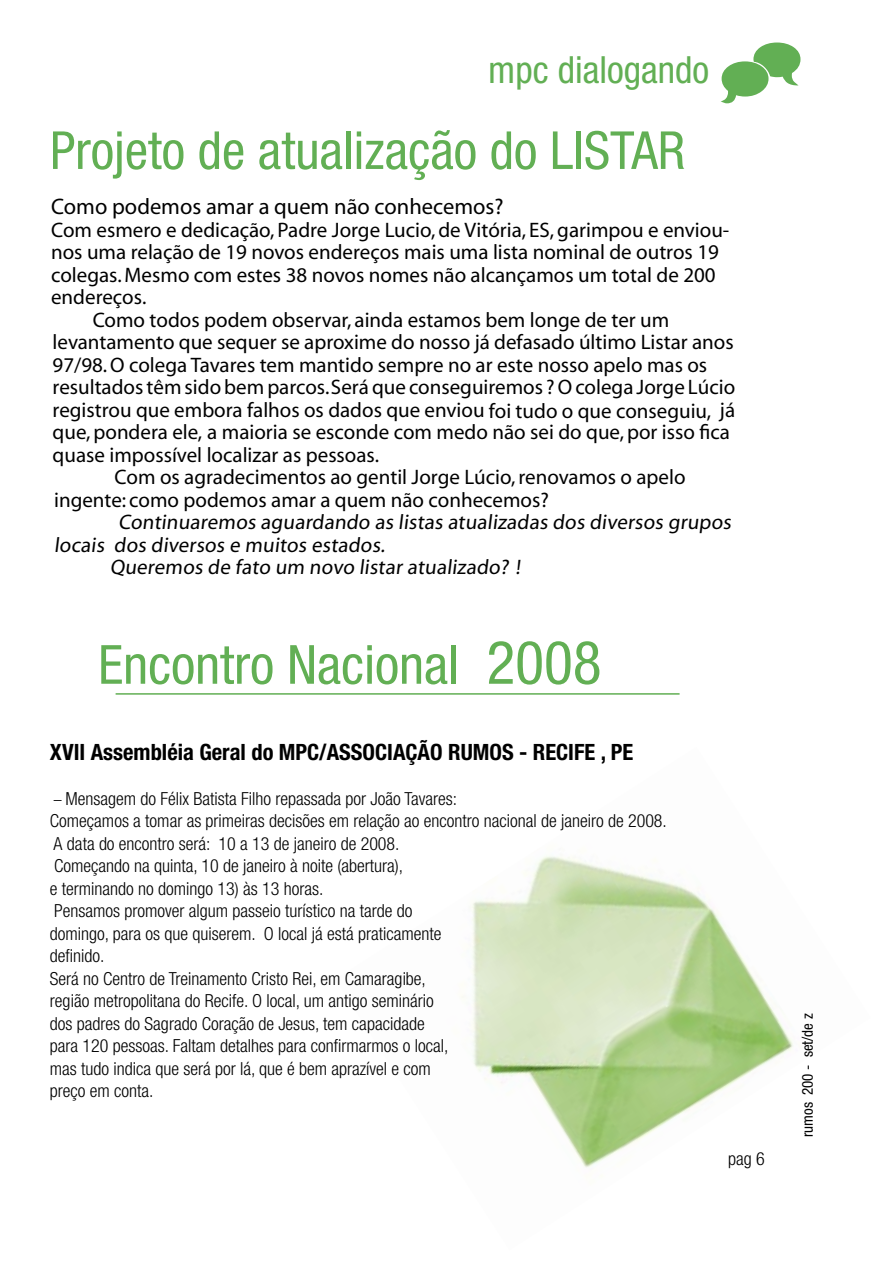
<style>
.page{position:relative;width:893px;height:1263px;background:#fff}
.page>*{position:absolute;margin:0;border:0;box-sizing:border-box;transform-origin:0 0}
.t1{font:condensed 54px "Helvetica Neue";color:#62af54}
.t2{font:condensed 52.5px "Helvetica Neue";color:#62af54}
.t3{font:condensed 37.5px "Helvetica Neue";color:#62af54}
.t4{font:700 condensed 22.5px "Helvetica Neue";color:#000}
.t5{font:900 condensed 22.5px "Helvetica Neue";color:#000}
.t6{font:900 condensed 21px "Helvetica Neue";color:#000}
.t7{font:300 condensed 18px/22.5px "Helvetica Neue";color:#000}
.t8{font:condensed 15px "Helvetica Neue";color:#000}
.s1{font-size:60px}
.s2{font-size:15.75px}
</style>
<div class="page">
<img style="left:461px;top:856px;width:332px;height:312px">
<svg style="left:721px;top:43px;width:79px;height:60px"></svg>
<hr style="left:116px;top:693px;width:564px;height:2px;background:#62af54">
<h3 class="t3" style="left:488px;top:48px;width:222px">mpc dialogando</h3>
<h2 class="t2" style="left:50px;top:120px;width:637px">Projeto de atualização do LISTAR</h2>
<p class="t5" style="left:51px;top:196px;width:454px">Como podemos amar a quem não conhecemos?</p>
<p class="t6" style="left:51px;top:219px;width:680px">Com esmero e dedicação, Padre Jorge Lucio, de Vitória, ES, garimpou e enviou-</p>
<p class="t6" style="left:51px;top:242px;width:669px">nos uma relação de 19 novos endereços mais uma lista nominal de outros 19</p>
<p class="t6" style="left:51px;top:264px;width:666px">colegas. Mesmo com estes 38 novos nomes não alcançamos um total de 200</p>
<p class="t6" style="left:51px;top:287px;width:97px">endereços.</p>
<p class="t6" style="left:93px;top:309px;width:578px">Como todos podem observar, ainda estamos bem longe de ter um</p>
<p class="t6" style="left:53px;top:332px;width:683px">levantamento que sequer se aproxime do nosso já defasado último Listar anos</p>
<p class="t6" style="left:53px;top:354px;width:656px">97/98. O colega Tavares tem mantido sempre no ar este nosso apelo mas os</p>
<p class="t6" style="left:53px;top:377px;width:684px">resultados têm sido bem parcos. Será que conseguiremos ? O colega Jorge Lúcio</p>
<p class="t6" style="left:53px;top:399px;width:684px">registrou que embora falhos os dados que enviou foi tudo o que conseguiu, já</p>
<p class="t6" style="left:53px;top:422px;width:679px">que, pondera ele, a maioria se esconde com medo não sei do que, por isso fica</p>
<p class="t6" style="left:53px;top:444px;width:328px">quase impossível localizar as pessoas.</p>
<p class="t6" style="left:115px;top:467px;width:572px">Com os agradecimentos ao gentil Jorge Lúcio, renovamos o apelo</p>
<p class="t6" style="left:54px;top:489px;width:496px">ingente: como podemos amar a quem não conhecemos?</p>
<p class="t6" style="left:118px;top:512px;width:617px">Continuaremos aguardando as listas atualizadas dos diversos grupos</p>
<p class="t6" style="left:54px;top:534px;width:335px">locais dos diversos e muitos estados.</p>
<p class="t6" style="left:110px;top:557px;width:415px">Queremos de fato um novo listar atualizado? !</p>
<h1 class="t1" style="left:98px;top:633px;width:505px">Encontro Nacional <span class="s1">2008</span></h1>
<p class="t4" style="left:50px;top:738px;width:585px">XVII Assembléia Geral do MPC/ASSOCIAÇÃO RUMOS - RECIFE , PE</p>
<p class="t7" style="left:50px;top:787px;width:618px"><span class="s2">–</span> Mensagem do Félix Batista Filho repassada por João Tavares:<br>Começamos a tomar as primeiras decisões em relação ao encontro nacional de janeiro de 2008.<br>A data do encontro será: 10 a 13 de janeiro de 2008.<br>Começando na quinta, 10 de janeiro à noite (abertura),<br>e terminando no domingo 13) às 13 horas.<br>Pensamos promover algum passeio turístico na tarde do<br>domingo, para os que quiserem. O local já está praticamente<br>definido.<br>Será no Centro de Treinamento Cristo Rei, em Camaragibe,<br>região metropolitana do Recife. O local, um antigo seminário<br>dos padres do Sagrado Coração de Jesus, tem capacidade<br>para 120 pessoas. Faltam detalhes para confirmarmos o local,<br>mas tudo indica que será por lá, que é bem aprazível e com<br>preço em conta.</p>
<p class="t7" style="left:728px;top:1147px;width:38px">pag 6</p>
<p class="t8" style="left:799px;top:1137px;width:125px;rotate:-90deg">rumos 200 - set/de z</p>
</div>
